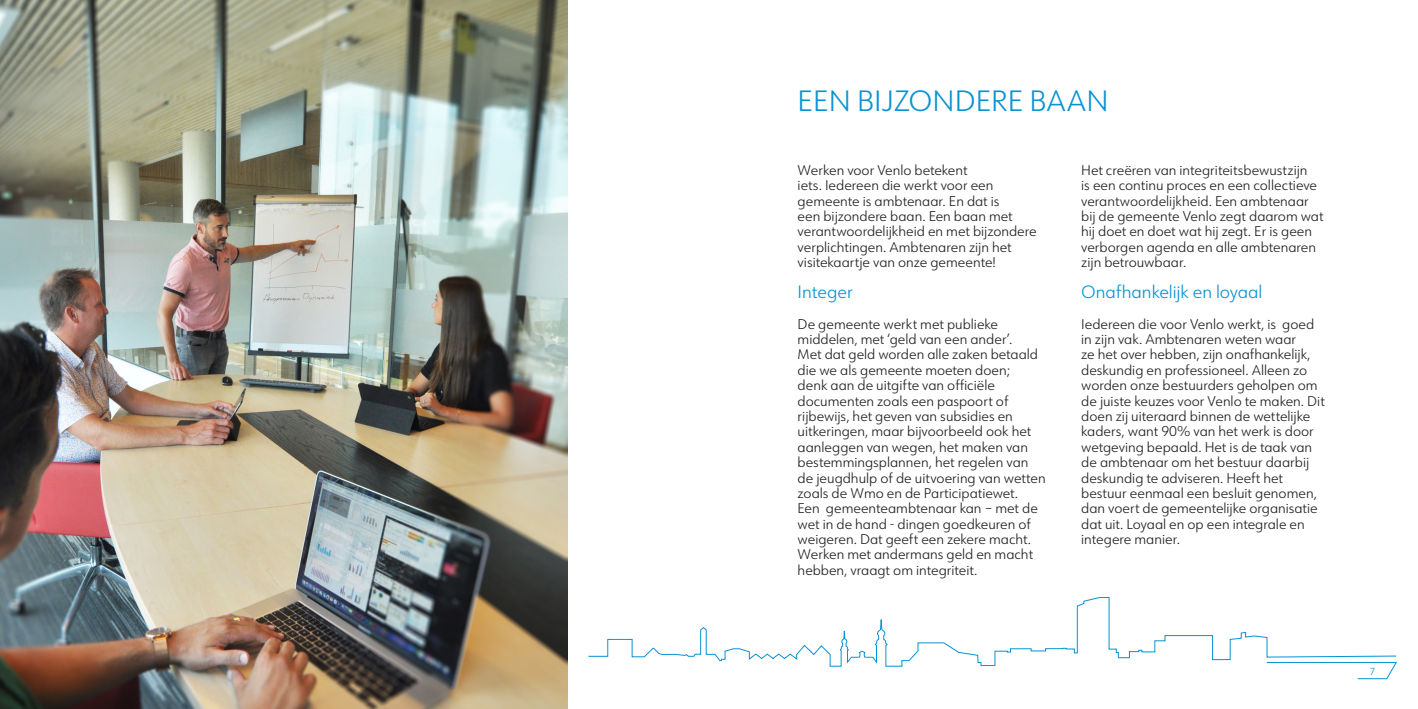
<style>
.page{position:relative;width:1418px;height:709px;background:#fff}
.page>*{position:absolute;margin:0;border:0;box-sizing:border-box;transform-origin:0 0}
.t1{font:300 28.75px "URW Form";color:#0893d3}
.Tekst{font:300 17.5px "URW Form";color:#0893d3}
.Tekst-2{font:300 13.75px/15.4px "URW Form";color:#231f20}
.t2{font:300 10px "URW Form";color:#0893d3}
</style>
<div class="page">
<svg style="left:588px;top:597px;width:808px;height:82px"></svg>
<img style="left:0;top:0;width:567px;height:709px">
<p class="t1" style="left:797px;top:81px;width:312px">EEN BIJZONDERE BAAN</p>
<p class="Tekst-2" style="left:797px;top:162px;width:241px">Werken voor Venlo betekent<br>iets. Iedereen die werkt voor een gemeente is ambtenaar. En dat is<br>een bijzondere baan. Een baan met verantwoordelijkheid en met bijzondere verplichtingen. Ambtenaren zijn het visitekaartje van onze gemeente!</p>
<p class="Tekst" style="left:797px;top:280px;width:57px">Integer</p>
<p class="Tekst-2" style="left:797px;top:316px;width:250px">De gemeente werkt met publieke middelen, met ‘geld van een ander’.<br>Met dat geld worden alle zaken betaald die we als gemeente moeten doen;<br>denk aan de uitgifte van officiële documenten zoals een paspoort of rijbewijs, het geven van subsidies en uitkeringen, maar bijvoorbeeld ook het aanleggen van wegen, het maken van bestemmingsplannen, het regelen van de jeugdhulp of de uitvoering van wetten zoals de Wmo en de Participatiewet.<br>Een gemeenteambtenaar kan – met de wet in de hand - dingen goedkeuren of weigeren. Dat geeft een zekere macht.<br>Werken met andermans geld en macht hebben, vraagt om integriteit.</p>
<p class="Tekst-2" style="left:1081px;top:162px;width:244px">Het creëren van integriteitsbewustzijn<br>is een continu proces en een collectieve verantwoordelijkheid. Een ambtenaar bij de gemeente Venlo zegt daarom wat hij doet en doet wat hij zegt. Er is geen verborgen agenda en alle ambtenaren zijn betrouwbaar.</p>
<p class="Tekst" style="left:1081px;top:280px;width:183px">Onafhankelijk en loyaal</p>
<p class="Tekst-2" style="left:1081px;top:316px;width:245px">Iedereen die voor Venlo werkt, is goed in zijn vak. Ambtenaren weten waar<br>ze het over hebben, zijn onafhankelijk, deskundig en professioneel. Alleen zo worden onze bestuurders geholpen om de juiste keuzes voor Venlo te maken. Dit doen zij uiteraard binnen de wettelijke kaders, want 90% van het werk is door wetgeving bepaald. Het is de taak van de ambtenaar om het bestuur daarbij deskundig te adviseren. Heeft het bestuur eenmaal een besluit genomen, dan voert de gemeentelijke organisatie dat uit. Loyaal en op een integrale en integere manier.</p>
<p class="t2" style="left:1369px;top:664px;width:7px">7</p>
</div>
